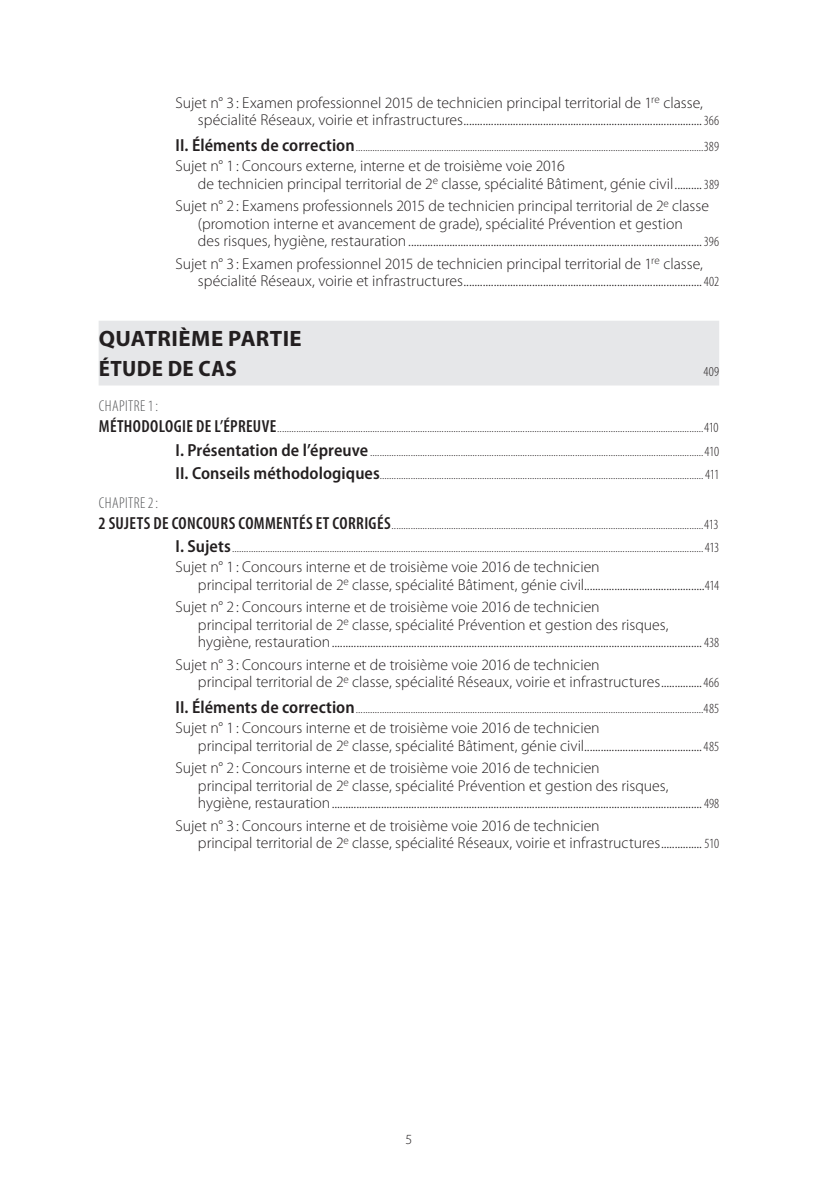
<style>
.page{position:relative;width:819px;height:1190px;background:#fff}
.page>*{position:absolute;margin:0;border:0;box-sizing:border-box;transform-origin:0 0}
.t1{font:700 22.22px "Myriad Pro";letter-spacing:.02em;color:#231f20}
.t2{font:700 semi-condensed 22.22px "Myriad Pro";letter-spacing:.02em;color:#231f20}
.t3{font:300 15.75px/17.5px "Myriad Pro";color:#231f20}
.t4{font:300 condensed 15.75px "Myriad Pro";letter-spacing:.025em;color:#57585a}
.t5{font:300 condensed 14px/23.4px "Myriad Pro";letter-spacing:-.025em;color:#231f20;text-align:justify}
.t6{font:300 14px "Myriad Pro";color:#231f20}
.t7{font:300 condensed 13.65px "Myriad Pro";color:#231f20}
.s1{font-stretch:condensed;font-size:14px}
.s2{font-weight:600;font-stretch:semi-condensed;font-size:17.5px}
.s3{font-weight:600;font-size:17.5px}
</style>
<div class="page">
<div style="left:99px;top:321px;width:620px;height:64px;background:#e6e7e9"></div>
<p class="t3" style="left:198px;top:95px;width:522px;text-indent:-22px">Sujet n° 3 : Examen professionnel 2015 de technicien principal territorial de 1<sup>re</sup> classe, spécialité Réseaux, voirie et infrastructures .......................................................................................<span class="s1">366</span></p>
<p class="t5" style="left:175px;top:136px;width:545px"><span class="s2">II. Éléments de correction</span> ..................................................................................................................................................389</p>
<p class="t3" style="left:198px;top:158px;width:522px;text-indent:-22px">Sujet n° 1 : Concours externe, interne et de troisième voie 2016<br>de technicien principal territorial de 2<sup>e</sup> classe, spécialité Bâtiment, génie civil ..........<span class="s1">389</span></p>
<p class="t3" style="left:198px;top:198px;width:522px;text-indent:-22px">Sujet n° 2 : Examens professionnels 2015 de technicien principal territorial de 2<sup>e</sup> classe (promotion interne et avancement de grade), spécialité Prévention et gestion<br>des risques, hygiène, restauration ...........................................................................................................<span class="s1">396</span></p>
<p class="t3" style="left:198px;top:256px;width:522px;text-indent:-22px">Sujet n° 3 : Examen professionnel 2015 de technicien principal territorial de 1<sup>re</sup> classe, spécialité Réseaux, voirie et infrastructures .......................................................................................<span class="s1">402</span></p>
<h1 class="t1" style="left:99px;top:330px;width:204px">QUATRIÈME PARTIE</h1>
<h1 class="t2" style="left:99px;top:359px;width:139px">ÉTUDE DE CAS</h1>
<p class="t7" style="left:703px;top:366px;width:17px">409</p>
<p class="t4" style="left:99px;top:400px;width:61px">CHAPITRE 1 :</p>
<p class="t5" style="left:175px;top:417px;width:545px;text-indent:-77px"><span class="s3">MÉTHODOLOGIE DE L’ÉPREUVE</span> ...................................................................................................................................................................................410<br><span class="s2">I. Présentation de l’épreuve</span> ............................................................................................................................................410<br><span class="s2">II. Conseils méthodologiques</span>........................................................................................................................................411</p>
<p class="t4" style="left:99px;top:497px;width:61px">CHAPITRE 2 :</p>
<p class="t5" style="left:99px;top:514px;width:622px;text-align:right"><span class="s3">2 SUJETS DE CONCOURS COMMENTÉS ET CORRIGÉS</span> ...................................................................................................................................413<br><span class="s2">I. Sujets</span> ......................................................................................................................................................................................................413</p>
<p class="t3" style="left:198px;top:559px;width:522px;text-indent:-22px">Sujet n° 1 : Concours interne et de troisième voie 2016 de technicien<br>principal territorial de 2<sup>e</sup> classe, spécialité Bâtiment, génie civil............................................<span class="s1">414</span></p>
<p class="t3" style="left:198px;top:599px;width:522px;text-indent:-22px">Sujet n° 2 : Concours interne et de troisième voie 2016 de technicien<br>principal territorial de 2<sup>e</sup> classe, spécialité Prévention et gestion des risques, hygiène, restauration .......................................................................................................................................<span class="s1">438</span></p>
<p class="t3" style="left:198px;top:657px;width:522px;text-indent:-22px">Sujet n° 3 : Concours interne et de troisième voie 2016 de technicien<br>principal territorial de 2<sup>e</sup> classe, spécialité Réseaux, voirie et infrastructures ...............<span class="s1">466</span></p>
<p class="t5" style="left:175px;top:698px;width:545px"><span class="s2">II. Éléments de correction</span> ..................................................................................................................................................485</p>
<p class="t3" style="left:198px;top:720px;width:522px;text-indent:-22px">Sujet n° 1 : Concours interne et de troisième voie 2016 de technicien<br>principal territorial de 2<sup>e</sup> classe, spécialité Bâtiment, génie civil...........................................<span class="s1">485</span></p>
<p class="t3" style="left:198px;top:760px;width:522px;text-indent:-22px">Sujet n° 2 : Concours interne et de troisième voie 2016 de technicien<br>principal territorial de 2<sup>e</sup> classe, spécialité Prévention et gestion des risques, hygiène, restauration .......................................................................................................................................<span class="s1">498</span></p>
<p class="t3" style="left:198px;top:818px;width:522px;text-indent:-22px">Sujet n° 3 : Concours interne et de troisième voie 2016 de technicien<br>principal territorial de 2<sup>e</sup> classe, spécialité Réseaux, voirie et infrastructures ............... <span class="s1">510</span></p>
<p class="t6" style="left:405px;top:1133px;width:8px">5</p>
</div>
